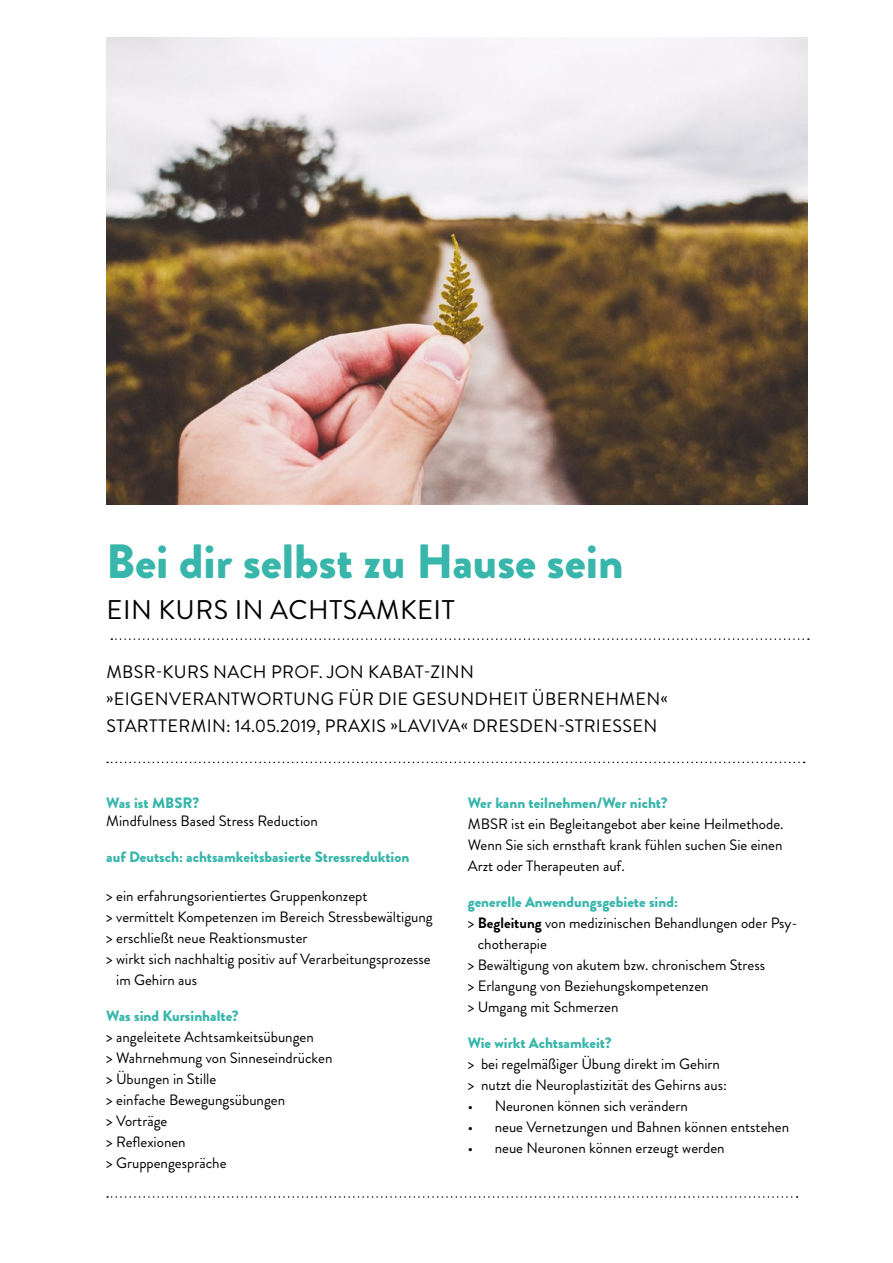
<style>
.page{position:relative;width:893px;height:1263px;background:#fff}
.page>*{position:absolute;margin:0;border:0;box-sizing:border-box;transform-origin:0 0}
.t1{font:900 48px "Brandon Grotesque";color:#38b6ab}
.t2{font:27px "Brandon Grotesque";letter-spacing:.02em;color:#000}
.t3{font:18px/27px "Brandon Grotesque";letter-spacing:.02em;color:#000}
.t4{font:15px/21px "Brandon Grotesque";color:#000}
.t5{font:900 15px "Brandon Grotesque";color:#38b6ab}
.s1{font-weight:700}
</style>
<div class="page">
<img style="left:106px;top:38px;width:702px;height:466px">
<svg style="left:111px;top:638px;width:698px;height:2px"></svg>
<svg style="left:107px;top:762px;width:698px;height:1px"></svg>
<svg style="left:107px;top:1196px;width:691px;height:2px"></svg>
<h1 class="t1" style="left:106px;top:527px;width:519px">Bei dir selbst zu Hause sein</h1>
<h2 class="t2" style="left:106px;top:591px;width:350px">EIN KURS IN ACHTSAMKEIT</h2>
<p class="t3" style="left:106px;top:658px;width:563px">MBSR-KURS NACH PROF. JON KABAT-ZINN »EIGENVERANTWORTUNG FÜR DIE GESUNDHEIT ÜBERNEHMEN«<br>STARTTERMIN: 14.05.2019, PRAXIS »LAVIVA« DRESDEN-STRIESSEN</p>
<p class="t5" style="left:106px;top:792px;width:95px">Was ist MBSR?</p>
<p class="t4" style="left:106px;top:810px;width:213px">Mindfulness Based Stress Reduction</p>
<p class="t5" style="left:106px;top:846px;width:304px">auf Deutsch: achtsamkeitsbasierte Stressreduktion</p>
<p class="t4" style="left:106px;top:885px;width:263px">&gt; ein erfahrungsorientiertes Gruppenkonzept</p>
<p class="t4" style="left:106px;top:906px;width:328px">&gt; vermittelt Kompetenzen im Bereich Stressbewältigung</p>
<p class="t4" style="left:106px;top:927px;width:203px">&gt; erschließt neue Reaktionsmuster</p>
<p class="t4" style="left:106px;top:948px;width:326px">&gt; wirkt sich nachhaltig positiv auf Verarbeitungsprozesse</p>
<p class="t4" style="left:116px;top:969px;width:82px">im Gehirn aus</p>
<p class="t5" style="left:106px;top:1005px;width:134px">Was sind Kursinhalte?</p>
<p class="t4" style="left:106px;top:1026px;width:228px">&gt; angeleitete Achtsamkeitsübungen<br>&gt; Wahrnehmung von Sinneseindrücken &gt; Übungen in Stille<br>&gt; einfache Bewegungsübungen<br>&gt; Vorträge<br>&gt; Reflexionen<br>&gt; Gruppengespräche</p>
<p class="t5" style="left:468px;top:792px;width:201px">Wer kann teilnehmen/Wer nicht?</p>
<p class="t4" style="left:468px;top:813px;width:317px;text-align:justify">MBSR ist ein Begleitangebot aber keine Heilmethode.<br>Wenn Sie sich ernsthaft krank fühlen suchen Sie einen Arzt oder Therapeuten auf.</p>
<p class="t5" style="left:468px;top:891px;width:212px">generelle Anwendungsgebiete sind:</p>
<p class="t4" style="left:468px;top:912px;width:332px">&gt; <span class="s1">Begleitung</span> von medizinischen Behandlungen oder Psy-</p>
<p class="t4" style="left:478px;top:933px;width:71px">chotherapie</p>
<p class="t4" style="left:468px;top:954px;width:299px">&gt; Bewältigung von akutem bzw. chronischem Stress</p>
<p class="t4" style="left:468px;top:975px;width:242px">&gt; Erlangung von Beziehungskompetenzen</p>
<p class="t4" style="left:468px;top:996px;width:152px">&gt; Umgang mit Schmerzen</p>
<p class="t5" style="left:468px;top:1032px;width:145px">Wie wirkt Achtsamkeit?</p>
<p class="t4" style="left:468px;top:1053px;width:261px">&gt; bei regelmäßiger Übung direkt im Gehirn &gt; nutzt die Neuroplastizität des Gehirns aus:</p>
<p class="t4" style="left:468px;top:1095px;width:222px">• Neuronen können sich verändern</p>
<p class="t4" style="left:468px;top:1116px;width:323px">• neue Vernetzungen und Bahnen können entstehen</p>
<p class="t4" style="left:468px;top:1137px;width:258px">• neue Neuronen können erzeugt werden</p>
</div>
